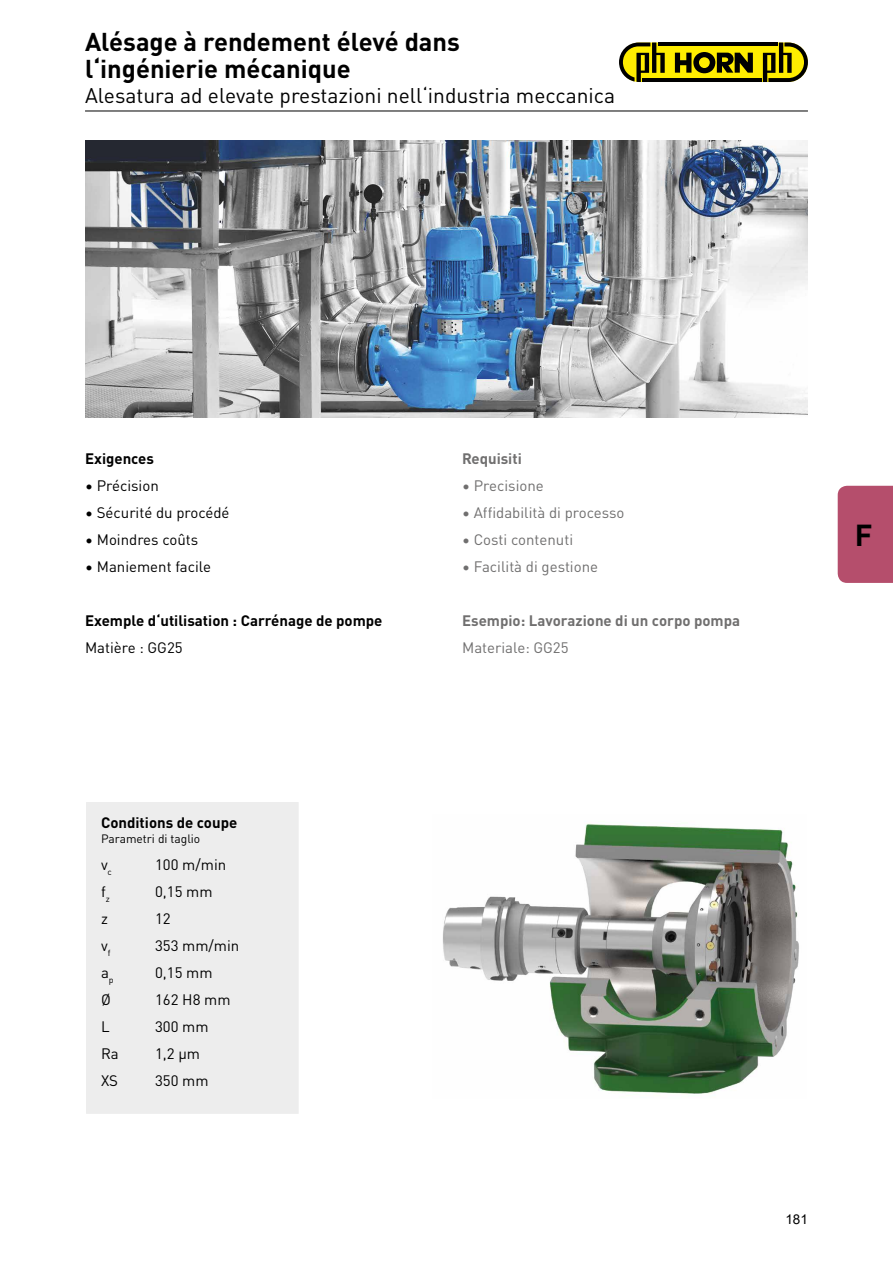
<style>
.page{position:relative;width:893px;height:1263px;background:#fff}
.page>*{position:absolute;margin:0;border:0;box-sizing:border-box;transform-origin:0 0}
.t1{font:700 30px "DIN Pro";color:#000}
.t2{font:700 25.5px/27px "DIN Pro";color:#000}
.t3{font:21px "DIN Pro";color:#000}
.t4{font:15px "DIN Pro";color:#000}
.t5{font:15px "DIN Pro";color:#706f6f}
.t6{font:700 15px "DIN Pro";color:#000}
.t7{font:700 15px "DIN Pro";color:#706f6f}
.t8{font:13.5px "Arial";color:#000}
.t9{font:12px "DIN Pro";color:#000}
</style>
<div class="page">
<hr style="left:85px;top:111px;width:723px;height:1px;background:#000">
<div style="left:620px;top:43px;width:188px;height:39px;background:#ffed00;border-radius:20px"></div>
<svg style="left:675px;top:52px;width:78px;height:21px"></svg>
<hr style="left:658px;top:43px;width:120px;height:3px;background:#000">
<hr style="left:642px;top:78px;width:120px;height:4px;background:#000">
<svg style="left:619px;top:43px;width:46px;height:39px"></svg>
<svg style="left:763px;top:43px;width:45px;height:39px"></svg>
<img style="left:442px;top:823px;width:357px;height:271px">
<img style="left:85px;top:140px;width:723px;height:278px">
<div style="left:838px;top:486px;width:55px;height:97px;background:#b54e6c"></div>
<div style="left:94px;top:809px;width:197px;height:297px;background:#ededed"></div>
<div style="left:86px;top:802px;width:213px;height:312px;border:15px solid #ededed"></div>
<h2 class="t2" style="left:85px;top:27px;width:376px">Alésage à rendement élevé dans l‘ingénierie mécanique</h2>
<h3 class="t3" style="left:85px;top:79px;width:532px">Alesatura ad elevate prestazioni nell‘industria meccanica</h3>
<p class="t6" style="left:85px;top:446px;width:71px">Exigences</p>
<p class="t4" style="left:85px;top:474px;width:75px">• Précision</p>
<p class="t4" style="left:85px;top:501px;width:146px">• Sécurité du procédé</p>
<p class="t4" style="left:85px;top:528px;width:115px">• Moindres coûts</p>
<p class="t4" style="left:85px;top:555px;width:128px">• Maniement facile</p>
<p class="t6" style="left:85px;top:608px;width:299px">Exemple d‘utilisation : Carrénage de pompe</p>
<p class="t4" style="left:85px;top:636px;width:99px">Matière : GG25</p>
<p class="t6" style="left:101px;top:811px;width:138px">Conditions de coupe</p>
<p class="t9" style="left:101px;top:829px;width:101px">Parametri di taglio</p>
<p class="t4" style="left:101px;top:853px;width:12px">v<sub>c</sub></p>
<p class="t4" style="left:155px;top:853px;width:73px">100 m/min</p>
<p class="t4" style="left:101px;top:880px;width:10px">f<sub>z</sub></p>
<p class="t4" style="left:155px;top:880px;width:59px">0,15 mm</p>
<p class="t4" style="left:101px;top:907px;width:8px">z</p>
<p class="t4" style="left:155px;top:907px;width:17px">12</p>
<p class="t4" style="left:101px;top:934px;width:11px">v<sub>f</sub></p>
<p class="t4" style="left:155px;top:934px;width:86px">353 mm/min</p>
<p class="t4" style="left:101px;top:961px;width:14px">a<sub>p</sub></p>
<p class="t4" style="left:155px;top:961px;width:59px">0,15 mm</p>
<p class="t4" style="left:101px;top:988px;width:11px">Ø</p>
<p class="t4" style="left:155px;top:988px;width:77px">162 H8 mm</p>
<p class="t4" style="left:101px;top:1015px;width:10px">L</p>
<p class="t4" style="left:155px;top:1015px;width:55px">300 mm</p>
<p class="t4" style="left:101px;top:1042px;width:19px">Ra</p>
<p class="t4" style="left:155px;top:1042px;width:47px">1,2 µm</p>
<p class="t4" style="left:101px;top:1069px;width:19px">XS</p>
<p class="t4" style="left:155px;top:1069px;width:55px">350 mm</p>
<p class="t7" style="left:462px;top:446px;width:61px">Requisiti</p>
<p class="t5" style="left:462px;top:474px;width:83px">• Precisione</p>
<p class="t5" style="left:462px;top:501px;width:164px">• Affidabilità di processo</p>
<p class="t5" style="left:462px;top:528px;width:113px">• Costi contenuti</p>
<p class="t5" style="left:462px;top:555px;width:138px">• Facilità di gestione</p>
<p class="t7" style="left:462px;top:608px;width:280px">Esempio: Lavorazione di un corpo pompa</p>
<p class="t5" style="left:462px;top:636px;width:108px">Materiale: GG25</p>
<h1 class="t1" style="left:855px;top:511px;width:19px">F</h1>
<p class="t8" style="left:785px;top:1210px;width:24px">181</p>
</div>
